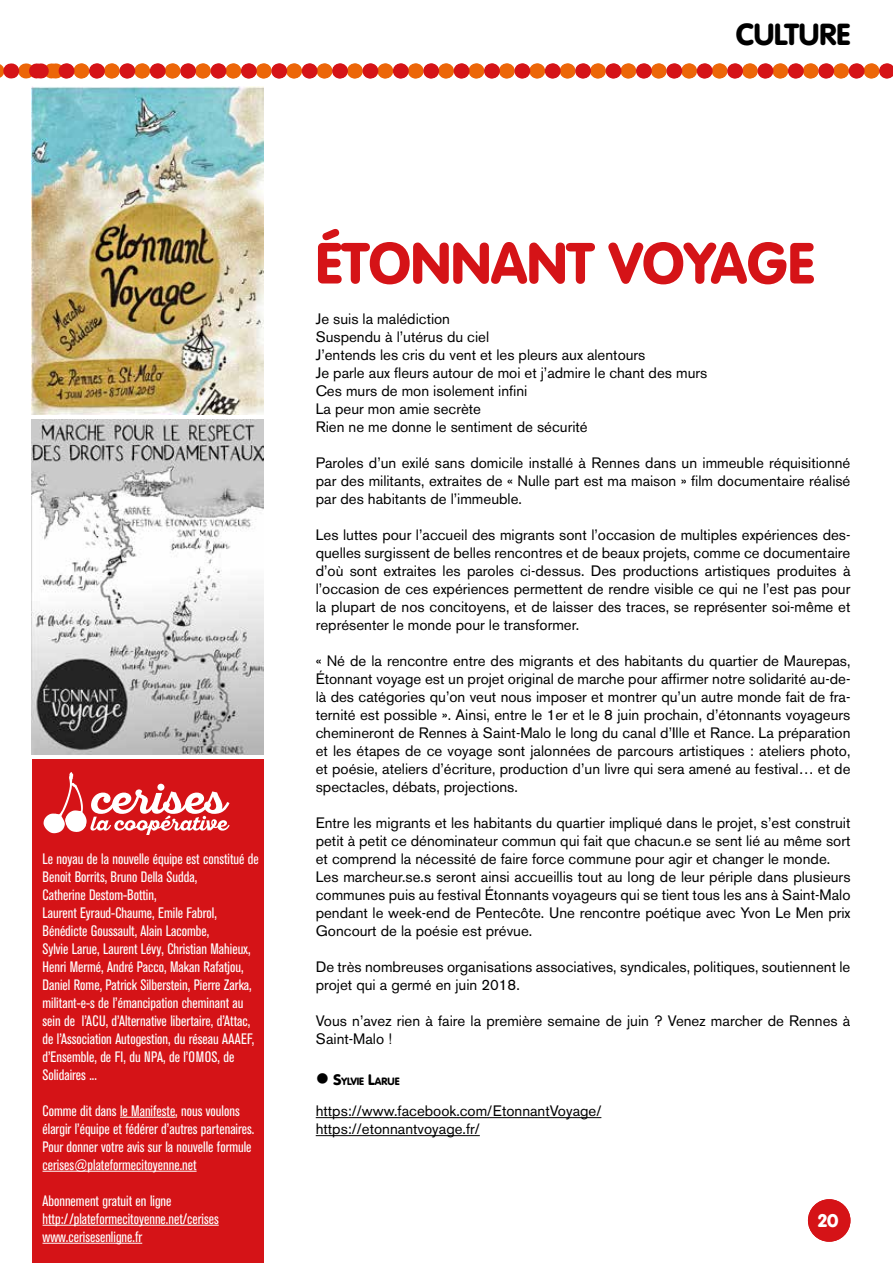
<style>
.page{position:relative;width:893px;height:1263px;background:#fff}
.page>*{position:absolute;margin:0;border:0;box-sizing:border-box;transform-origin:0 0}
.t1{font:900 57px "VAG Rounded";color:#d51317}
.t2{font:900 30px "VAG Rounded";color:#000}
.t3{font:900 18px "VAG Rounded";color:#fff}
.t4{font:15px/18px "Akzidenz Grotesk BE";color:#000}
.t5{font:condensed 15px/18px "Akzidenz Grotesk BE";color:#fff}
.t6{font:900 10.5px "VAG Rounded";color:#000}
.s1{font-size:15px}
</style>
<div class="page">
<svg style="left:0;top:64px;width:1px;height:14px"></svg>
<svg style="left:26px;top:63px;width:867px;height:15px"></svg>
<svg style="left:11px;top:63px;width:1px;height:15px"></svg>
<hr style="left:316px;top:1117px;width:285px;height:1px;background:#000">
<hr style="left:316px;top:1135px;width:164px;height:1px;background:#000">
<div style="left:808px;top:1199px;width:42px;height:43px;background:#d51317;border-radius:50%"></div>
<div style="left:32px;top:759px;width:232px;height:504px;background:#d51317"></div>
<hr style="left:120px;top:1117px;width:55px;height:1px;background:#fff">
<hr style="left:43px;top:1171px;width:154px;height:1px;background:#fff">
<hr style="left:43px;top:1225px;width:176px;height:1px;background:#fff">
<hr style="left:43px;top:1243px;width:99px;height:1px;background:#fff">
<svg style="left:44px;top:772px;width:186px;height:63px"></svg>
<img style="left:32px;top:420px;width:232px;height:334px">
<img style="left:32px;top:86px;width:232px;height:328px">
<h2 class="t2" style="left:736px;top:16px;width:116px">CULTURE</h2>
<p class="t5" style="left:43px;top:850px;width:218px">Le noyau de la nouvelle équipe est constitué de Benoit Borrits, Bruno Della Sudda,<br>Catherine Destom-Bottin,<br>Laurent Eyraud-Chaume, Emile Fabrol, Bénédicte Goussault, Alain Lacombe,<br>Sylvie Larue, Laurent Lévy, Christian Mahieux, Henri Mermé, André Pacco, Makan Rafatjou, Daniel Rome, Patrick Silberstein, Pierre Zarka, militant-e-s de l’émancipation cheminant au sein de l’ACU, d’Alternative libertaire, d’Attac, de l’Association Autogestion, du réseau AAAEF, d’Ensemble, de FI, du NPA, de l’OMOS, de Solidaires ...</p>
<p class="t5" style="left:43px;top:1102px;width:213px">Comme dit dans le Manifeste, nous voulons élargir l’équipe et fédérer d’autres partenaires.<br>Pour donner votre avis sur la nouvelle formule cerises@plateformecitoyenne.net</p>
<p class="t5" style="left:43px;top:1192px;width:178px">Abonnement gratuit en ligne http://plateformecitoyenne.net/cerises www.cerisesenligne.fr</p>
<h1 class="t1" style="left:316px;top:229px;width:500px">ÉTONNANT VOYAGE</h1>
<p class="t4" style="left:316px;top:310px;width:393px">Je suis la malédiction<br>Suspendu à l’utérus du ciel<br>J’entends les cris du vent et les pleurs aux alentours<br>Je parle aux fleurs autour de moi et j’admire le chant des murs Ces murs de mon isolement infini<br>La peur mon amie secrète<br>Rien ne me donne le sentiment de sécurité</p>
<p class="t4" style="left:316px;top:454px;width:536px;text-align:justify">Paroles d’un exilé sans domicile installé à Rennes dans un immeuble réquisitionné par des militants, extraites de « Nulle part est ma maison » film documentaire réalisé par des habitants de l’immeuble.</p>
<p class="t4" style="left:316px;top:526px;width:536px;text-align:justify">Les luttes pour l’accueil des migrants sont l’occasion de multiples expériences des&shy;quelles surgissent de belles rencontres et de beaux projets, comme ce documentaire d’où sont extraites les paroles ci-dessus. Des productions artistiques produites à l’occasion de ces expériences permettent de rendre visible ce qui ne l’est pas pour la plupart de nos concitoyens, et de laisser des traces, se représenter soi-même et représenter le monde pour le transformer.</p>
<p class="t4" style="left:316px;top:652px;width:536px;text-align:justify">« Né de la rencontre entre des migrants et des habitants du quartier de Maurepas, Étonnant voyage est un projet original de marche pour affirmer notre solidarité au-de&shy;là des catégories qu’on veut nous imposer et montrer qu’un autre monde fait de fra&shy;ternité est possible ». Ainsi, entre le 1er et le 8 juin prochain, d’étonnants voyageurs chemineront de Rennes à Saint-Malo le long du canal d’Ille et Rance. La préparation et les étapes de ce voyage sont jalonnées de parcours artistiques : ateliers photo, et poésie, ateliers d’écriture, production d’un livre qui sera amené au festival… et de spectacles, débats, projections.</p>
<p class="t4" style="left:316px;top:814px;width:536px">Entre les migrants et les habitants du quartier impliqué dans le projet, s’est construit petit à petit ce dénominateur commun qui fait que chacun.e se sent lié au même sort et comprend la nécessité de faire force commune pour agir et changer le monde.<br>Les marcheur.se.s seront ainsi accueillis tout au long de leur périple dans plusieurs communes puis au festival Étonnants voyageurs qui se tient tous les ans à Saint-Malo pendant le week-end de Pentecôte. Une rencontre poétique avec Yvon Le Men prix Goncourt de la poésie est prévue.</p>
<p class="t4" style="left:316px;top:958px;width:536px">De très nombreuses organisations associatives, syndicales, politiques, soutiennent le projet qui a germé en juin 2018.</p>
<p class="t4" style="left:316px;top:1012px;width:536px">Vous n’avez rien à faire la première semaine de juin ? Venez marcher de Rennes à<br>Saint-Malo !</p>
<p class="t6" style="left:316px;top:1074px;width:85px">● <span class="s1">S</span>YLVIE <span class="s1">L</span>ARUE</p>
<p class="t4" style="left:316px;top:1102px;width:287px">https://www.facebook.com/EtonnantVoyage/ https://etonnantvoyage.fr/</p>
<p class="t3" style="left:818px;top:1210px;width:22px">20</p>
</div>
